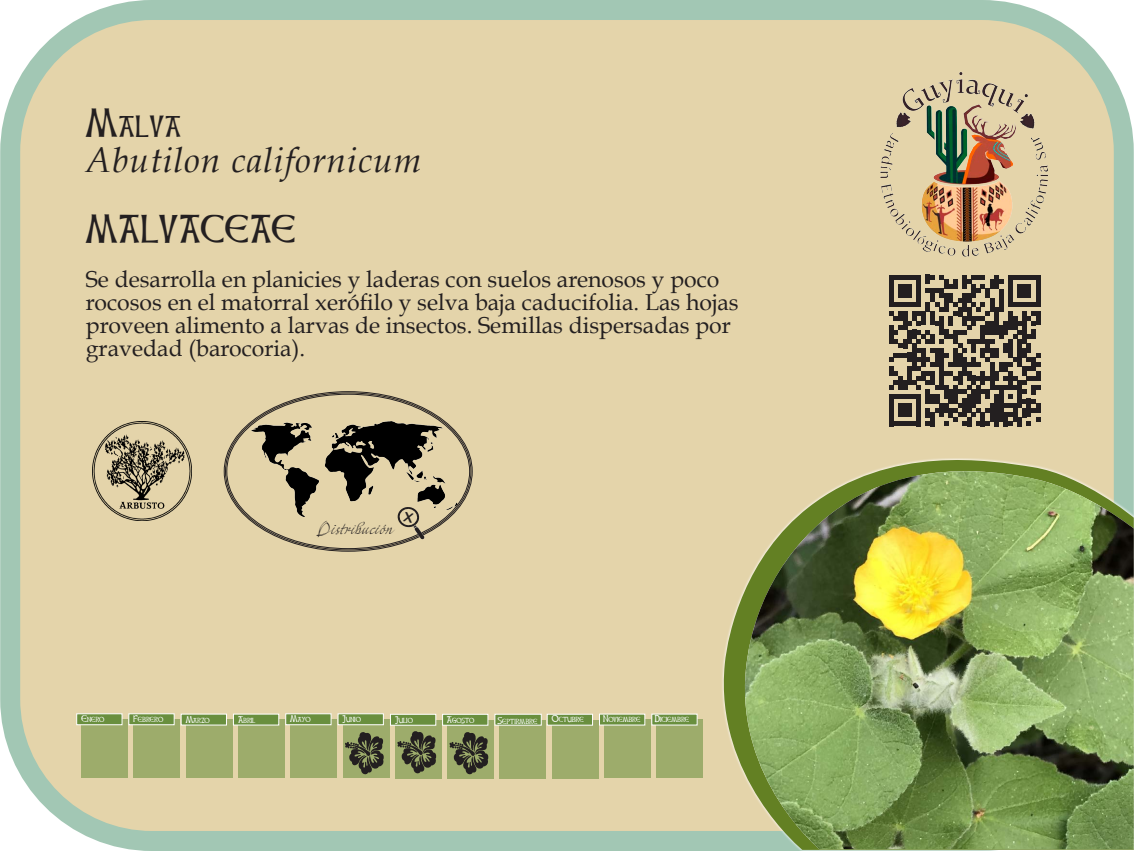
<style>
.page{position:relative;width:1134px;height:851px;background:#fff}
.page>*{position:absolute;margin:0;border:0;box-sizing:border-box;transform-origin:0 0}
.t1{font:italic 35.4px "Book Antiqua";letter-spacing:.025em;color:#231f20}
.t2{font:35.4px "Celtic Hand";letter-spacing:.025em;color:#231f20}
.t3{font:23px "Book Antiqua";color:#231f20}
.t4{font:14.1px "Mayence Premium";color:#231f20}
.t5{font:8.5px "Celtic Hand";color:#fff}
</style>
<div class="page">
<div style="left:10px;top:10px;width:1114px;height:830px;background:#e4d4aa;border-radius:142px"></div>
<div style="left:0;top:0;width:1134px;height:850px;border:20px solid #a2c7b4;border-radius:142px"></div>
<img style="left:880px;top:72px;width:168px;height:185px">
<div style="left:395px;top:720px;width:47px;height:58px;background:linear-gradient(to right,#9dac6b,#9dac6b)"></div>
<div style="left:81px;top:719px;width:47px;height:58px;background:#9dac6b"></div>
<div style="left:447px;top:720px;width:47px;height:58px;background:linear-gradient(to right,#9dac6b,#9dac6b)"></div>
<div style="left:133px;top:719px;width:47px;height:58px;background:#9dac6b"></div>
<div style="left:499px;top:720px;width:47px;height:58px;background:#9dac6b"></div>
<div style="left:186px;top:719px;width:47px;height:58px;background:#9dac6b"></div>
<div style="left:552px;top:720px;width:47px;height:58px;background:#9dac6b"></div>
<div style="left:238px;top:719px;width:47px;height:58px;background:#9dac6b"></div>
<div style="left:604px;top:719px;width:47px;height:58px;background:#9dac6b"></div>
<div style="left:290px;top:719px;width:47px;height:58px;background:#9dac6b"></div>
<div style="left:656px;top:719px;width:47px;height:58px;background:#9dac6b"></div>
<svg style="left:343px;top:719px;width:46px;height:58px"></svg>
<div style="left:390px;top:714px;width:46px;height:11px;background:#698f3e;border:1px solid #fff"></div>
<div style="left:76px;top:713px;width:46px;height:11px;background:#698f3e;border:1px solid #fff"></div>
<div style="left:442px;top:714px;width:46px;height:11px;background:#698f3e;border:1px solid #fff"></div>
<div style="left:129px;top:713px;width:45px;height:11px;background:#698f3e;border:1px solid #fff"></div>
<div style="left:495px;top:713px;width:46px;height:12px;background:#698f3e;border:1px solid #fff"></div>
<div style="left:181px;top:713px;width:46px;height:12px;background:#698f3e;border:1px solid #fff"></div>
<div style="left:547px;top:713px;width:46px;height:12px;background:#698f3e;border:1px solid #fff"></div>
<div style="left:233px;top:713px;width:46px;height:12px;background:#698f3e;border:1px solid #fff"></div>
<div style="left:599px;top:713px;width:46px;height:12px;background:#698f3e;border:1px solid #fff"></div>
<div style="left:285px;top:713px;width:46px;height:11px;background:#698f3e;border:1px solid #fff"></div>
<div style="left:651px;top:713px;width:46px;height:12px;background:#698f3e;border:1px solid #fff"></div>
<div style="left:338px;top:713px;width:46px;height:11px;background:#698f3e;border:1px solid #fff"></div>
<svg style="left:449px;top:731px;width:40px;height:43px;background:#636a47"></svg>
<svg style="left:397px;top:730px;width:40px;height:43px;background:#636a47"></svg>
<svg style="left:345px;top:731px;width:39px;height:43px;background:#626846"></svg>
<img style="left:93px;top:421px;width:99px;height:99px">
<svg style="left:713px;top:443px;width:421px;height:406px"></svg>
<svg style="left:735px;top:455px;width:399px;height:394px"></svg>
<img style="left:744px;top:471px;width:390px;height:378px">
<img style="left:251px;top:421px;width:206px;height:95px">
<svg style="left:889px;top:275px;width:151px;height:151px"></svg>
<svg style="left:397px;top:506px;width:28px;height:33px"></svg>
<p class="t2" style="left:86px;top:102px;width:97px">Malva</p>
<p class="t1" style="left:86px;top:139px;width:337px">Abutilon californicum</p>
<p class="t2" style="left:86px;top:208px;width:211px">MALVACEAE</p>
<p class="t3" style="left:86px;top:265px;width:635px">Se desarrolla en planicies y laderas con suelos arenosos y poco</p>
<p class="t3" style="left:86px;top:288px;width:654px">rocosos en el matorral xerófilo y selva baja caducifolia. Las hojas</p>
<p class="t3" style="left:86px;top:311px;width:647px">proveen alimento a larvas de insectos. Semillas dispersadas por</p>
<p class="t3" style="left:86px;top:334px;width:221px">gravedad (barocoria).</p>
<p class="t4" style="left:318px;top:521px;width:77px">Distribución</p>
<p class="t5" style="left:81px;top:713px;width:24px">Enero</p>
<p class="t5" style="left:133px;top:713px;width:31px">Febrero</p>
<p class="t5" style="left:186px;top:714px;width:26px">Marzo</p>
<p class="t5" style="left:238px;top:714px;width:19px">Abril</p>
<p class="t5" style="left:290px;top:714px;width:22px">Mayo</p>
<p class="t5" style="left:343px;top:713px;width:20px">Junio</p>
<p class="t5" style="left:395px;top:714px;width:19px">Julio</p>
<p class="t5" style="left:447px;top:714px;width:29px">Agosto</p>
<p class="t5" style="left:497px;top:715px;width:41px">Septirmbre</p>
<p class="t5" style="left:552px;top:713px;width:33px">Octubre</p>
<p class="t5" style="left:603px;top:713px;width:39px">Noviembre</p>
<p class="t5" style="left:654px;top:713px;width:36px">Diciembre</p>
</div>
